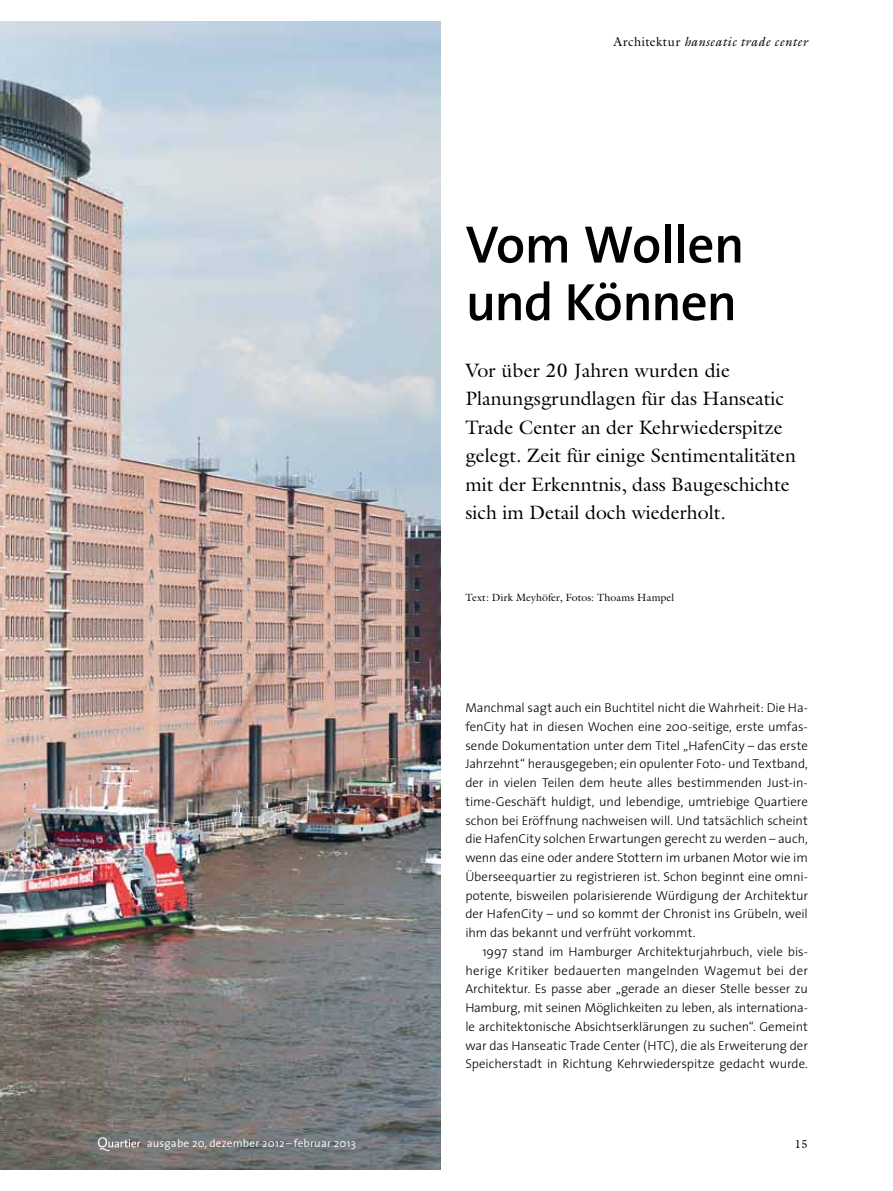
<style>
.page{position:relative;width:893px;height:1191px;background:#fff}
.page>*{position:absolute;margin:0;border:0;box-sizing:border-box;transform-origin:0 0}
.t1{font:600 53.1px/57.6px "The Sans";letter-spacing:-.02em;color:#000}
.t2{font:19.5px/28.5px "Galliard";color:#000}
.t3{font:300 12.9px/18.8px "The Sans";letter-spacing:-.005em;color:#000;text-align:justify}
.t4{font:italic 12.75px "Galliard";letter-spacing:.035em;color:#000}
.t5{font:11.4px "Galliard";color:#000}
.t6{font:300 11.25px "The Sans";letter-spacing:.02em;color:#fff}
.t7{font:10.5px "Galliard";letter-spacing:.01em;color:#000}
.s1{font-style:normal}
</style>
<div class="page">
<img style="left:0;top:21px;width:440px;height:1148px">
<svg style="left:98px;top:1137px;width:42px;height:14px"></svg>
<p class="t4" style="left:614px;top:33px;width:196px"><span class="s1">Architektur</span> hanseatic trade center</p>
<h1 class="t1" style="left:466px;top:214px;width:280px">Vom Wollen und Können</h1>
<h2 class="t2" style="left:465px;top:355px;width:332px">Vor über 20 Jahren wurden die Planungsgrundlagen für das Hanseatic Trade Center an der Kehrwiederspitze gelegt. Zeit für einige Sentimentalitäten mit der Erkenntnis, dass Baugeschichte sich im Detail doch wiederholt.</h2>
<p class="t7" style="left:466px;top:591px;width:210px">Text: Dirk Meyhöfer, Fotos: Thoams Hampel</p>
<p class="t3" style="left:465px;top:698px;width:344px">Manchmal sagt auch ein Buchtitel nicht die Wahrheit: Die Ha&shy;fenCity hat in diesen Wochen eine 200-seitige, erste umfas&shy;sende Dokumentation unter dem Titel „HafenCity – das erste Jahrzehnt“ herausgegeben; ein opulenter Foto- und Textband, der in vielen Teilen dem heute alles bestimmenden Just-in&shy;time-Geschäft huldigt, und lebendige, umtriebige Quartiere schon bei Eröffnung nachweisen will. Und tatsächlich scheint die HafenCity solchen Erwartungen gerecht zu werden – auch, wenn das eine oder andere Stottern im urbanen Motor wie im Überseequartier zu registrieren ist. Schon beginnt eine omni&shy;potente, bisweilen polarisierende Würdigung der Architektur der HafenCity – und so kommt der Chronist ins Grübeln, weil ihm das bekannt und verfrüht vorkommt.</p>
<p class="t3" style="left:465px;top:941px;width:344px;text-indent:17px">1997 stand im Hamburger Architekturjahrbuch, viele bis&shy;herige Kritiker bedauerten mangelnden Wagemut bei der Architektur. Es passe aber „gerade an dieser Stelle besser zu Hamburg, mit seinen Möglichkeiten zu leben, als internationa&shy;le architektonische Absichtserklärungen zu suchen“. Gemeint war das Hanseatic Trade Center (HTC), die als Erweiterung der Speicherstadt in Richtung Kehrwiederspitze gedacht wurde.</p>
<p class="t6" style="left:147px;top:1134px;width:211px">ausgabe 20, dezember 2012 – februar 2013</p>
<p class="t5" style="left:795px;top:1136px;width:14px">15</p>
</div>
